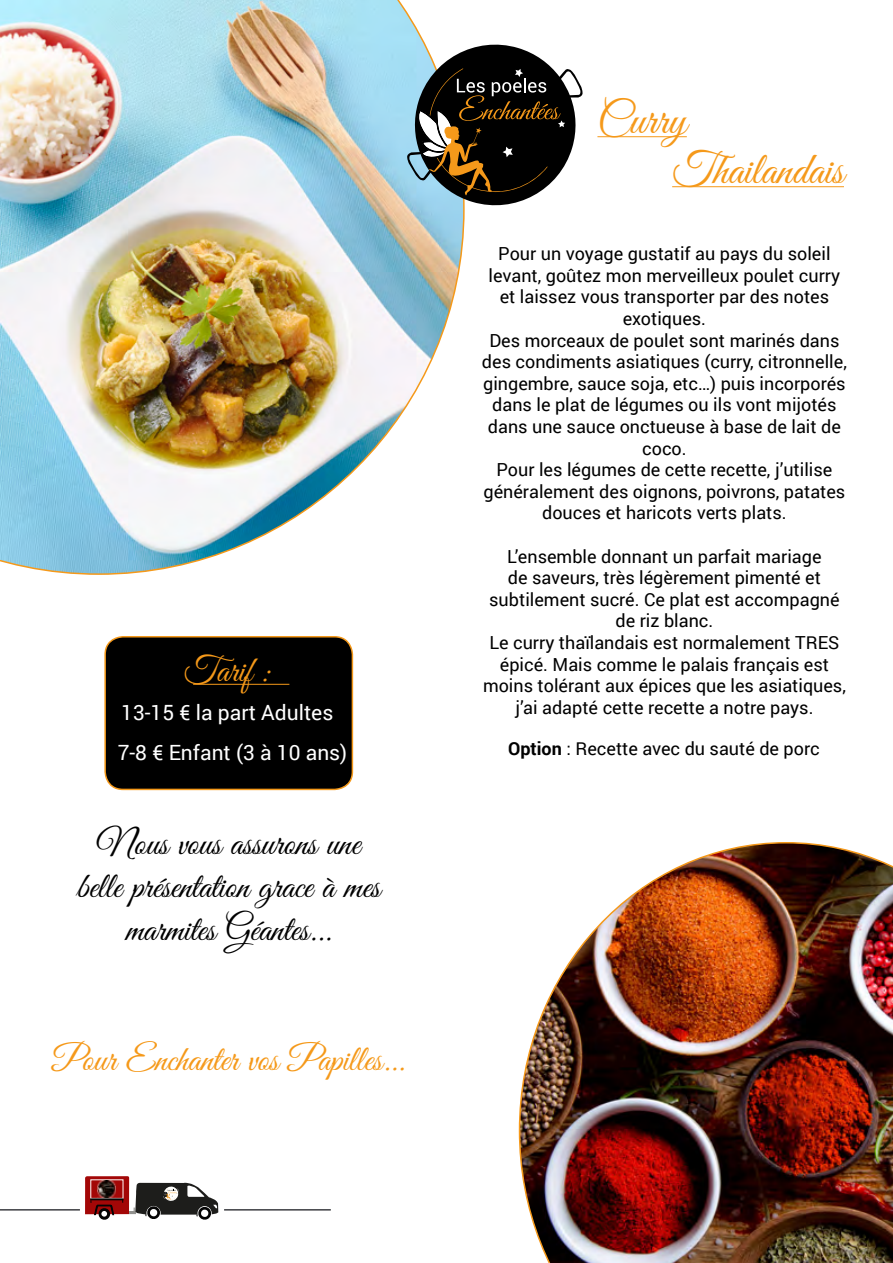
<style>
.page{position:relative;width:893px;height:1263px;background:#fff}
.page>*{position:absolute;margin:0;border:0;box-sizing:border-box;transform-origin:0 0}
.t1{font:45px/49.9px "Great Vibes";color:#f5991a}
.t2{font:36px/43.2px "Great Vibes";color:#000;text-align:center}
.t3{font:36px "Great Vibes";color:#f5991a}
.t4{font:21px/39.2px "Roboto";color:#fff}
.t5{font:18px/21.6px "Roboto";color:#000;text-align:center}
.s1{font-weight:700}
</style>
<div class="page">
<svg style="left:85px;top:1176px;width:134px;height:44px"></svg>
<hr style="left:0;top:1209px;width:80px;height:1px;background:#3d3e42">
<hr style="left:224px;top:1209px;width:107px;height:1px;background:#3d3e42">
<img style="left:0;top:0;width:465px;height:575px">
<img style="left:519px;top:842px;width:374px;height:421px">
<svg style="left:406px;top:35px;width:177px;height:179px"></svg>
<hr style="left:597px;top:136px;width:90px;height:1px;background:#f5991a">
<hr style="left:672px;top:186px;width:172px;height:1px;background:#f5991a">
<div style="left:105px;top:637px;width:247px;height:152px;background:#000;border-radius:18px"></div>
<div style="left:104px;top:636px;width:249px;height:154px;border:2px solid #f5991a;border-radius:18px"></div>
<hr style="left:193px;top:684px;width:96px;height:1px;background:#f5991a">
<h2 class="t3" style="left:184px;top:651px;width:88px">Tarif :</h2>
<p class="t4" style="left:118px;top:692px;width:231px">13-15 € la part Adultes<br>7-8 € Enfant (3 à 10 ans)</p>
<h2 class="t2" style="left:77px;top:824px;width:305px">Nous vous assurons une belle présentation grace à mes marmites Géantes...</h2>
<h2 class="t3" style="left:52px;top:1040px;width:354px">Pour Enchanter vos Papilles...</h2>
<h1 class="t1" style="left:672px;top:98px;width:173px;text-indent:-75px">Curry<br>Thailandais</h1>
<p class="t5" style="left:482px;top:242px;width:366px">Pour un voyage gustatif au pays du soleil levant, goûtez mon merveilleux poulet curry et laissez vous transporter par des notes exotiques.<br>Des morceaux de poulet sont marinés dans des condiments asiatiques (curry, citronnelle, gingembre, sauce soja, etc…) puis incorporés dans le plat de légumes ou ils vont mijotés dans une sauce onctueuse à base de lait de coco.<br>Pour les légumes de cette recette, j’utilise généralement des oignons, poivrons, patates douces et haricots verts plats.</p>
<p class="t5" style="left:483px;top:545px;width:364px">L’ensemble donnant un parfait mariage<br>de saveurs, très légèrement pimenté et subtilement sucré. Ce plat est accompagné de riz blanc.<br>Le curry thaïlandais est normalement TRES épicé. Mais comme le palais français est moins tolérant aux épices que les asiatiques, j’ai adapté cette recette a notre pays.</p>
<p class="t5" style="left:508px;top:737px;width:313px"><span class="s1">Option</span> : Recette avec du sauté de porc</p>
</div>
